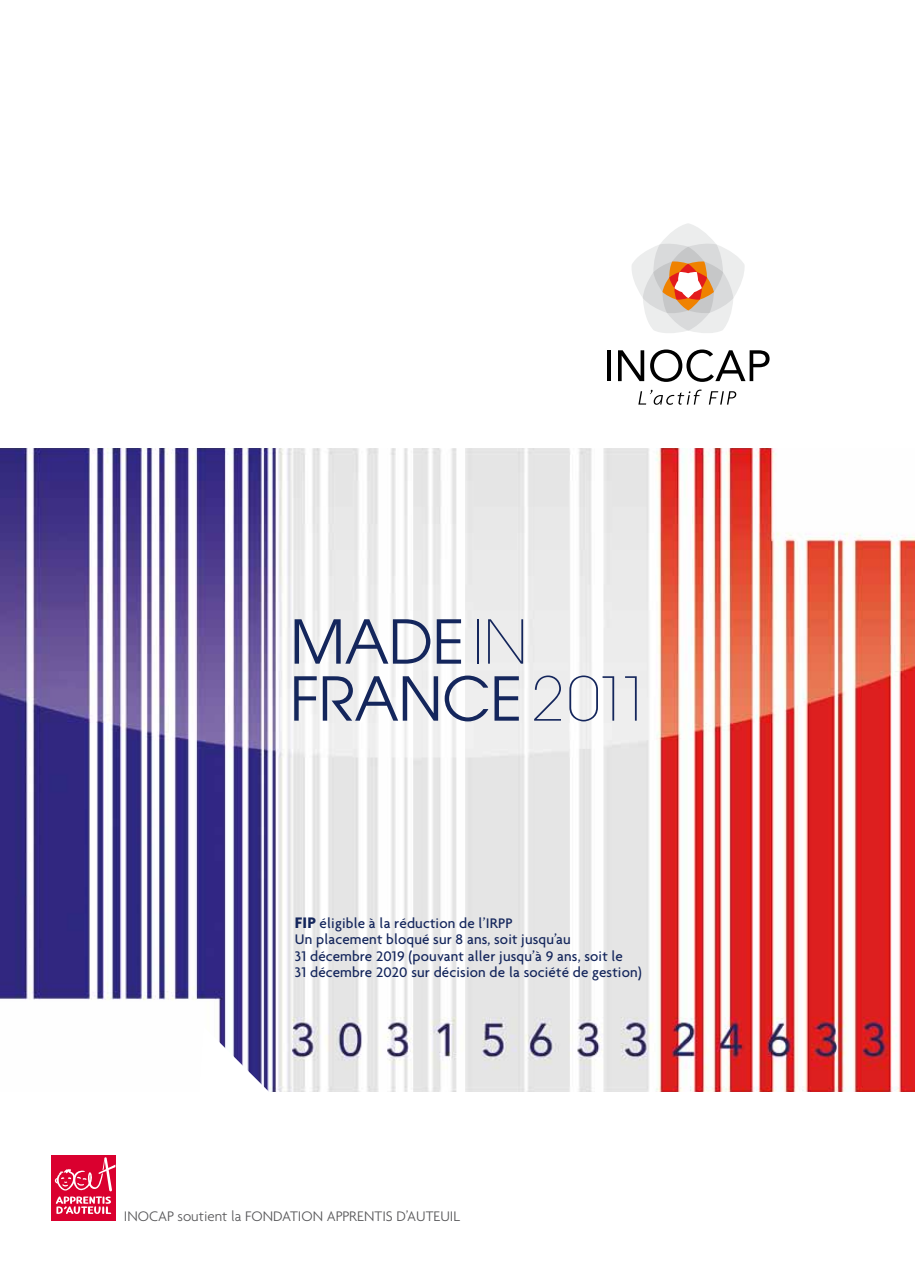
<style>
.page{position:relative;width:915px;height:1280px;background:#fff}
.page>*{position:absolute;margin:0;border:0;box-sizing:border-box;transform-origin:0 0}
.t1{font:60px/57px "Avant Garde";letter-spacing:-.01em;color:#14265c}
.t2{font:500 15px/16.5px "Agenda";letter-spacing:.01em;color:#14265c}
.t3{font:300 15px "Agenda";color:#58585a}
.s1{font-weight:200}
.s2{font-weight:700;font-size:16.5px}
</style>
<div class="page">
<img style="left:0;top:448px;width:914px;height:644px">
<svg style="left:632px;top:223px;width:113px;height:110px"></svg>
<svg style="left:607px;top:350px;width:3px;height:31px"></svg>
<svg style="left:618px;top:350px;width:26px;height:31px"></svg>
<svg style="left:650px;top:349px;width:119px;height:33px"></svg>
<svg style="left:638px;top:390px;width:63px;height:15px"></svg>
<svg style="left:708px;top:391px;width:28px;height:14px"></svg>
<svg style="left:198px;top:1026px;width:87px;height:66px"></svg>
<div style="left:51px;top:1155px;width:64px;height:66px;background:#da002f"></div>
<svg style="left:55px;top:1157px;width:60px;height:57px"></svg>
<h1 class="t1" style="left:290px;top:613px;width:363px">MADE <span class="s1">IN<br></span>FRANCE <span class="s1">2011</span></h1>
<p class="t2" style="left:295px;top:914px;width:348px"><span class="s2">FIP</span> éligible à la réduction de l’IRPP<br>Un placement bloqué sur 8 ans, soit jusqu’au<br>31 décembre 2019 (pouvant aller jusqu’à 9 ans, soit le<br>31 décembre 2020 sur décision de la société de gestion)</p>
<p class="t3" style="left:124px;top:1207px;width:138px">INOCAP soutient la Fondation</p>
<p class="t3" style="left:326px;top:1207px;width:135px">APPRENTIS D’AUTEUIL</p>
</div>
